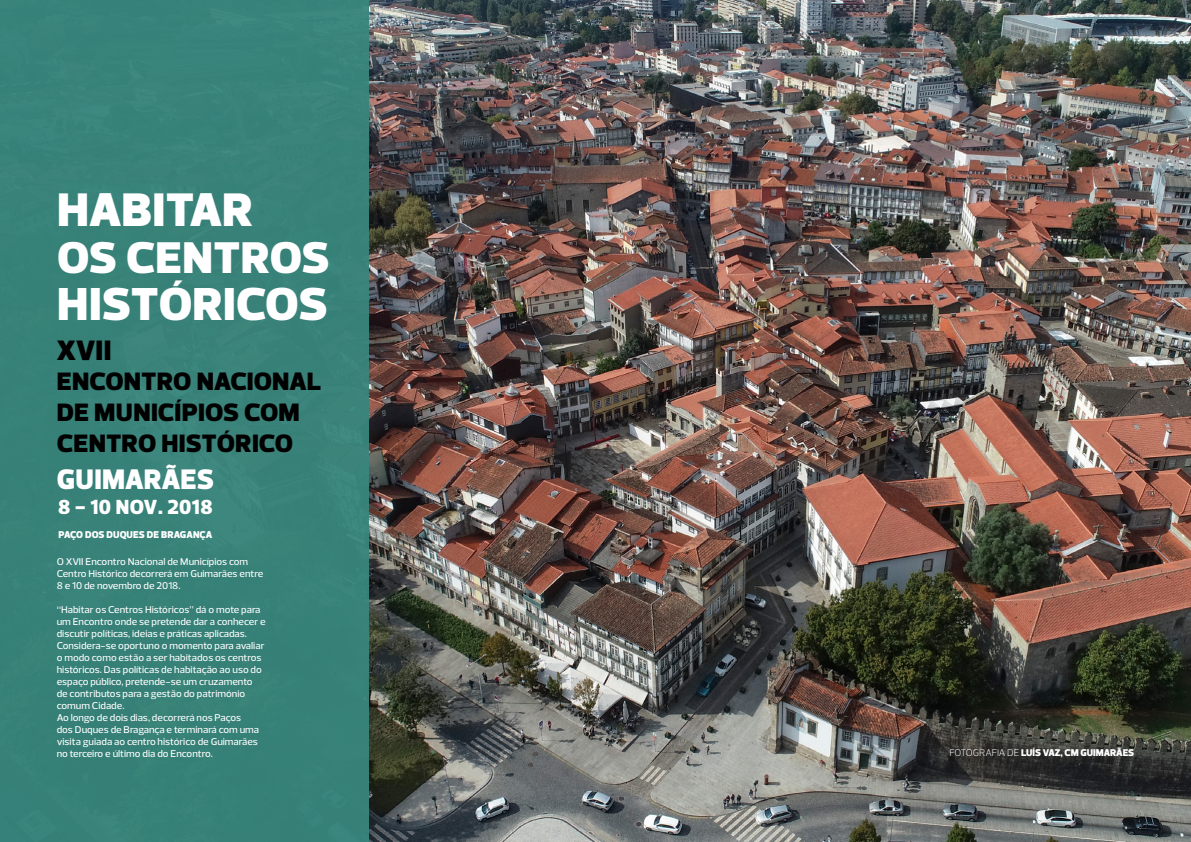
<style>
.page{position:relative;width:1191px;height:842px;background:#fff}
.page>*{position:absolute;margin:0;border:0;box-sizing:border-box;transform-origin:0 0}
.t1{font:900 47.9px "Prelo";color:#fff;scale:1.04 1}
.t2{font:900 47px "Prelo";color:#fff;scale:1.04 1}
.t3{font:900 45.2px "Prelo";color:#fff;scale:1.04 1}
.t4{font:900 28.7px "Prelo";color:#fff}
.t5{font:900 28.6px "Prelo";color:#000;scale:1.04 1}
.t6{font:900 25.6px/30.7px "Prelo";color:#000;scale:1.04 1}
.t7{font:900 20.8px "Prelo";letter-spacing:.02em;color:#fff}
.t8{font:900 10.1px "Prelo";color:#fff}
.t9{font:500 10px/12px "Prelo";color:#fff;scale:1.04 1}
.t10{font:900 10px "Prelo";letter-spacing:-.005em;color:#fff}
.t11{font:8px "Prelo";color:#38867d}
.s1{font-weight:300}
</style>
<div class="page">
<img style="left:369px;top:0;width:822px;height:842px">
<div style="left:0;top:0;width:369px;height:842px;background:#38867d"></div>
<h1 class="t1" style="left:57px;top:180px;width:159px">HABITAR</h1>
<h3 class="t3" style="left:57px;top:230px;width:261px">OS CENTROS</h3>
<h2 class="t2" style="left:57px;top:276px;width:259px">HISTÓRICOS</h2>
<h3 class="t5" style="left:57px;top:333px;width:54px">XVII</h3>
<h3 class="t6" style="left:57px;top:367px;width:149px">ENCONTRO NACI</h3>
<h3 class="t6" style="left:57px;top:367px;width:240px;text-indent:197px">ONAL<br>DE MUNICÍPIOS COM<br>CENTRO HISTÓRICO</h3>
<h3 class="t4" style="left:57px;top:462px;width:19px">GUIMARÃE</h3>
<h3 class="t4" style="left:197px;top:462px;width:19px">S</h3>
<h3 class="t7" style="left:58px;top:494px;width:156px">8 - 10 NOV. 2018</h3>
<p class="t8" style="left:59px;top:528px;width:155px">PAÇO DOS DUQUES DE BRAGANÇA</p>
<p class="t9" style="left:57px;top:556px;width:200px">O XVII Encontro Nacional de Municípios com<br>Centro Histórico decorrerá em Guimarães entre<br>8 e 10 de novembro de 2018.</p>
<p class="t9" style="left:57px;top:604px;width:202px">“Habitar os Centros Históricos” dá o mote para um Encontro onde se pretende dar a conhecer e discutir políticas, ideias e práticas aplicadas.<br>Considera-se oportuno o momento para avaliar o modo como estão a ser habitados os centros históricos. Das políticas de habitação ao uso do espaço público, pretende-se um cruzamento de contributos para a gestão do património comum Cidade.<br>Ao longo de dois dias, decorrerá nos Paços<br>dos Duques de Bragança e terminará com uma visita guiada ao centro histórico de Guimarães no terceiro e último dia do Encontro.</p>
<p class="t10" style="left:949px;top:747px;width:186px"><span class="s1">FOTOGRAFIA DE</span> LUÍS VAZ, CM GUIMARÃES</p>
<p class="t11" style="left:1129px;top:789px;width:6px">3</p>
</div>
